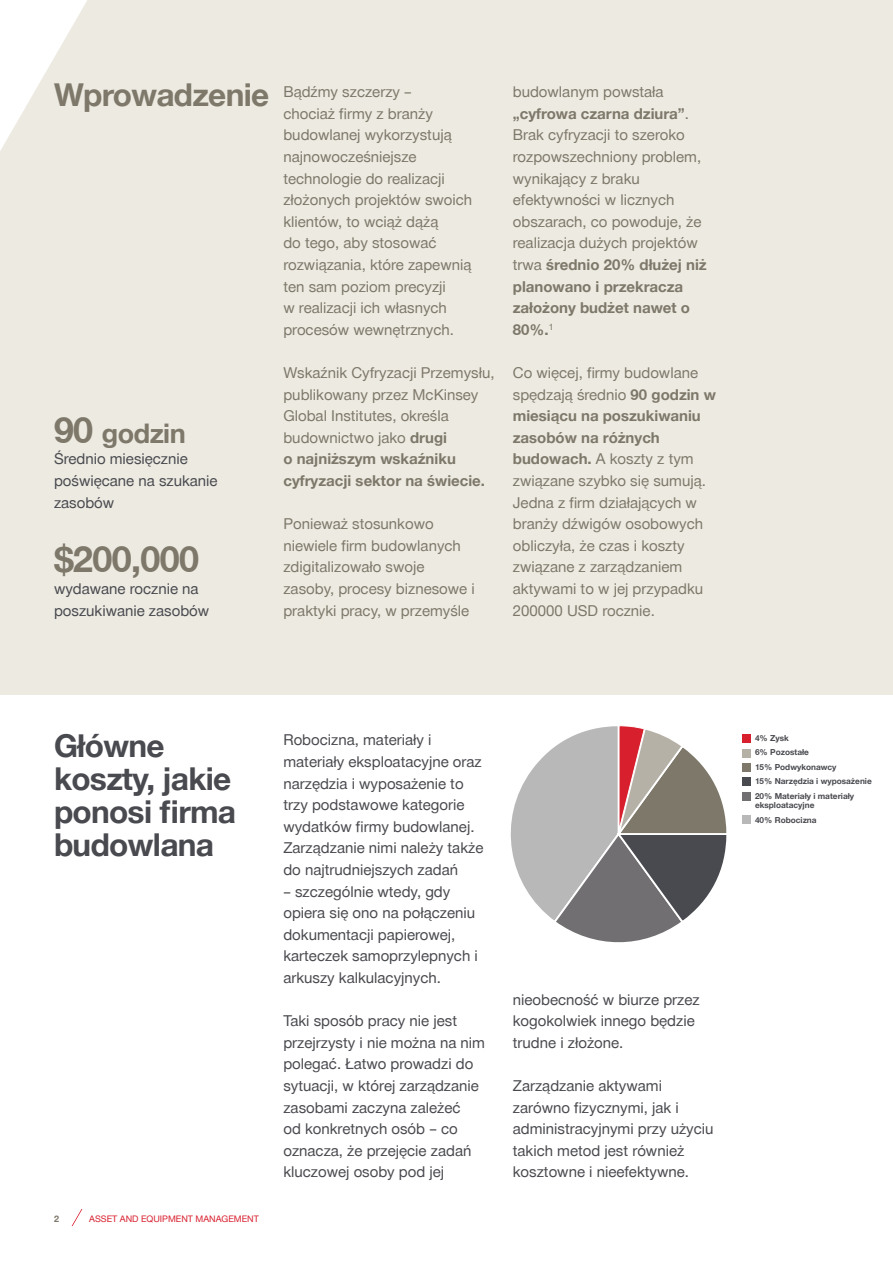
<style>
.page{position:relative;width:893px;height:1263px;background:#fff}
.page>*{position:absolute;margin:0;border:0;box-sizing:border-box;transform-origin:0 0}
.t1{font:700 36px "Hilti";letter-spacing:-.02em;color:#7d7869}
.t2{font:700 31.5px/33px "Hilti";letter-spacing:-.02em;color:#494a4f}
.t3{font:700 31.5px "Hilti";letter-spacing:-.02em;color:#7d7869}
.t4{font:700 27px "Hilti";letter-spacing:-.02em;color:#7d7869}
.t5{font:15px/21.6px "Hilti";color:#7d7869}
.t6{font:15px/21.6px "Hilti";color:#494a4f}
.t7{font:9px "Hilti";color:#d81f2e}
.t8{font:700 9px "Hilti";color:#7d7869}
.t9{font:700 8.25px/14.7px "Hilti";color:#494a4f}
.s1{font-size:36px}
.s2{font-weight:700}
</style>
<div class="page">
<div style="left:0;top:0;width:893px;height:694px;background:#edeae2"></div>
<svg style="left:72px;top:1209px;width:10px;height:17px"></svg>
<svg style="left:0;top:0;width:87px;height:151px"></svg>
<div style="left:742px;top:735px;width:8px;height:8px;background:#d81f2e"></div>
<div style="left:742px;top:763px;width:8px;height:8px;background:#7d7869"></div>
<div style="left:742px;top:792px;width:8px;height:8px;background:#726f72"></div>
<div style="left:742px;top:749px;width:8px;height:8px;background:#b6b1a7"></div>
<div style="left:742px;top:778px;width:8px;height:8px;background:#494a4f"></div>
<div style="left:742px;top:815px;width:8px;height:8px;background:#b9b8b9"></div>
<svg style="left:510px;top:725px;width:217px;height:218px"></svg>
<h2 class="t3" style="left:54px;top:77px;width:217px">Wprowadzenie</h2>
<h3 class="t4" style="left:54px;top:418px;width:133px"><span class="s1">90</span> godzin</h3>
<p class="t6" style="left:54px;top:448px;width:165px">Średnio miesięcznie poświęcane na szukanie zasobów</p>
<h1 class="t1" style="left:54px;top:539px;width:147px">$200,000</h1>
<p class="t6" style="left:54px;top:578px;width:157px">wydawane rocznie na poszukiwanie zasobów</p>
<p class="t5" style="left:283px;top:81px;width:190px">Bądźmy szczerzy –<br>chociaż firmy z branży budowlanej wykorzystują najnowocześniejsze technologie do realizacji złożonych projektów swoich klientów, to wciąż dążą<br>do tego, aby stosować rozwiązania, które zapewnią ten sam poziom precyzji<br>w realizacji ich własnych procesów wewnętrznych.</p>
<p class="t5" style="left:283px;top:362px;width:213px">Wskaźnik Cyfryzacji Przemysłu, publikowany przez McKinsey<br>Global Institutes, określa budownictwo jako <span class="s2">drugi<br>o najniższym wskaźniku cyfryzacji sektor na świecie.</span></p>
<p class="t5" style="left:283px;top:513px;width:193px">Ponieważ stosunkowo niewiele firm budowlanych zdigitalizowało swoje zasoby, procesy biznesowe i praktyki pracy, w przemyśle</p>
<p class="t5" style="left:513px;top:81px;width:195px">budowlanym powstała <span class="s2">„cyfrowa czarna dziura”</span>.<br>Brak cyfryzacji to szeroko rozpowszechniony problem, wynikający z braku efektywności w licznych obszarach, co powoduje, że realizacja dużych projektów trwa <span class="s2">średnio 20% dłużej niż planowano i przekracza założony budżet nawet o<br>80%.</span><sup>1</sup></p>
<p class="t5" style="left:513px;top:362px;width:205px">Co więcej, firmy budowlane spędzają średnio <span class="s2">90 godzin w miesiącu na poszukiwaniu zasobów na różnych budowach.</span> A koszty z tym związane szybko się sumują.<br>Jedna z firm działających w branży dźwigów osobowych obliczyła, że czas i koszty związane z zarządzaniem aktywami to w jej przypadku<br>200000 USD rocznie.</p>
<h2 class="t2" style="left:54px;top:730px;width:184px">Główne koszty, jakie ponosi firma budowlana</h2>
<p class="t8" style="left:54px;top:1213px;width:7px">2</p>
<p class="t7" style="left:89px;top:1213px;width:171px">ASSET AND EQUIPMENT MANAGEMENT</p>
<p class="t6" style="left:283px;top:729px;width:201px">Robocizna, materiały i materiały eksploatacyjne oraz narzędzia i wyposażenie to trzy podstawowe kategorie wydatków firmy budowlanej.<br>Zarządzanie nimi należy także do najtrudniejszych zadań</p>
<p class="t6" style="left:283px;top:880px;width:196px">– szczególnie wtedy, gdy opiera się ono na połączeniu dokumentacji papierowej, karteczek samoprzylepnych i arkuszy kalkulacyjnych.</p>
<p class="t6" style="left:283px;top:1010px;width:203px">Taki sposób pracy nie jest przejrzysty i nie można na nim polegać. Łatwo prowadzi do sytuacji, w której zarządzanie zasobami zaczyna zależeć<br>od konkretnych osób – co oznacza, że przejęcie zadań kluczowej osoby pod jej</p>
<p class="t6" style="left:513px;top:988px;width:188px">nieobecność w biurze przez kogokolwiek innego będzie trudne i złożone.</p>
<p class="t6" style="left:513px;top:1075px;width:202px">Zarządzanie aktywami zarówno fizycznymi, jak i administracyjnymi przy użyciu takich metod jest również kosztowne i nieefektywne.</p>
<p class="t9" style="left:755px;top:730px;width:118px">4% Zysk<br>6% Pozostałe<br>15% Podwykonawcy<br>15% Narzędzia i wyposażenie<br>20% Materiały i materiały</p>
<p class="t9" style="left:755px;top:798px;width:63px">eksploatacyjne<br>40% Robocizna</p>
</div>
